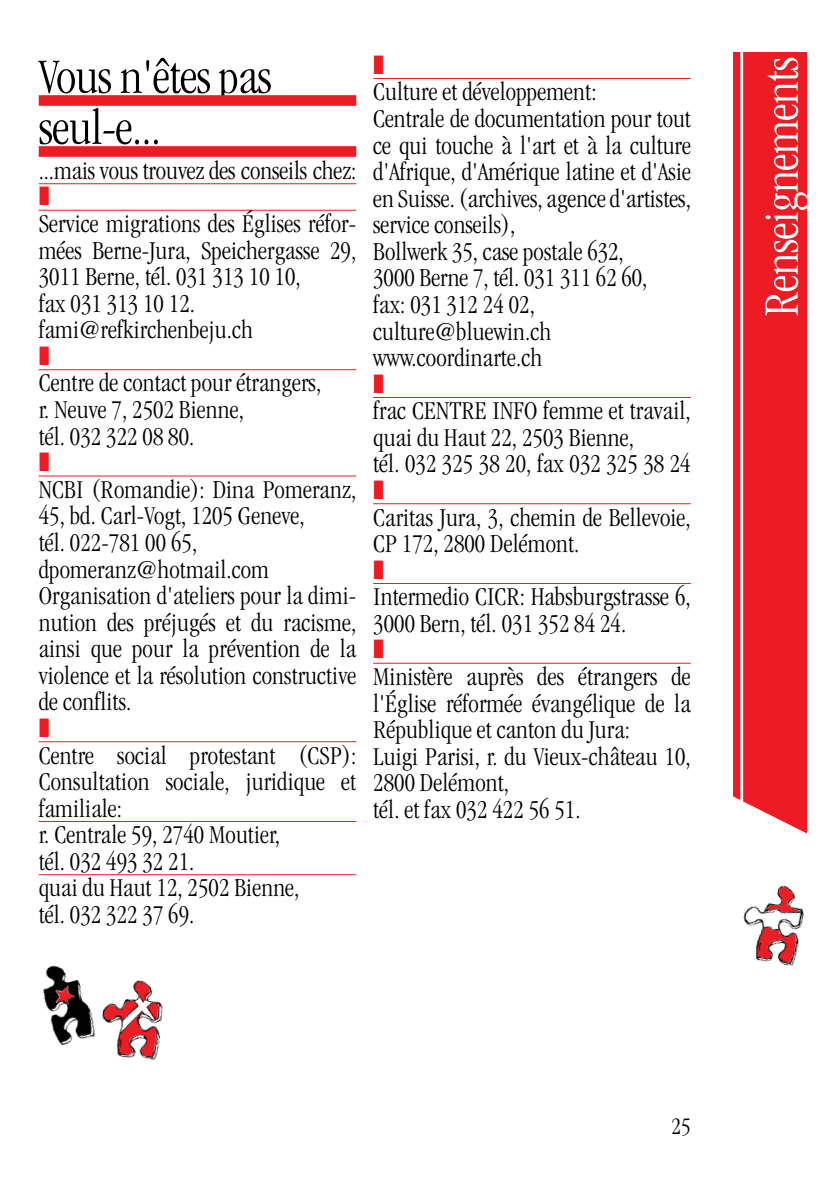
<style>
.page{position:relative;width:838px;height:1190px;background:#fff}
.page>*{position:absolute;margin:0;border:0;box-sizing:border-box;transform-origin:0 0}
.t1{font:300 condensed 51px/51px "Garamond";letter-spacing:-.01em;color:#000}
.t2{font:300 condensed 51px "Garamond";letter-spacing:-.01em;color:#fff}
.t3{font:300 condensed 26.6px/26.6px "Garamond";letter-spacing:.005em;color:#000}
.t4{font:300 condensed 24.4px "Garamond";color:#000}
</style>
<div class="page">
<div style="left:733px;top:52px;width:74px;height:794px;background:#ed1c24"></div>
<hr style="left:740px;top:47px;width:3px;height:805px;background:#fff">
<svg style="left:733px;top:794px;width:74px;height:52px"></svg>
<div style="left:39px;top:95px;width:317px;height:11px;background:#ed1c24"></div>
<div style="left:39px;top:146px;width:317px;height:11px;background:#ed1c24"></div>
<hr style="left:39px;top:183px;width:317px;height:1px;background:#ed1c24">
<hr style="left:39px;top:210px;width:317px;height:1px;background:#ed1c24">
<hr style="left:39px;top:369px;width:317px;height:1px;background:#ed1c24">
<hr style="left:39px;top:476px;width:317px;height:1px;background:#ed1c24">
<hr style="left:39px;top:741px;width:317px;height:1px;background:#ed1c24">
<hr style="left:39px;top:821px;width:317px;height:1px;background:#ed1c24">
<hr style="left:39px;top:874px;width:317px;height:1px;background:#ed1c24">
<hr style="left:373px;top:78px;width:318px;height:1px;background:#ed1c24">
<hr style="left:373px;top:397px;width:318px;height:1px;background:#ed1c24">
<hr style="left:373px;top:503px;width:318px;height:1px;background:#ed1c24">
<hr style="left:373px;top:583px;width:318px;height:1px;background:#ed1c24">
<hr style="left:373px;top:663px;width:318px;height:1px;background:#ed1c24">
<img style="left:103px;top:980px;width:60px;height:80px">
<img style="left:743px;top:885px;width:61px;height:81px">
<img style="left:43px;top:965px;width:60px;height:81px">
<h1 class="t1" style="left:39px;top:55px;width:234px">Vous n'êtes pas seul-e...</h1>
<p class="t3" style="left:39px;top:159px;width:319px">...mais vous trouvez des conseils chez:</p>
<p class="t3" style="left:39px;top:212px;width:319px">Service migrations des Églises réfor&shy;mées Berne-Jura, Speichergasse 29,<br>3011 Berne, tél. 031 313 10 10,<br>fax 031 313 10 12. fami@refkirchenbeju.ch</p>
<p class="t3" style="left:39px;top:372px;width:284px">Centre de contact pour étrangers, r. Neuve 7, 2502 Bienne,<br>tél. 032 322 08 80.</p>
<p class="t3" style="left:39px;top:478px;width:319px">NCBI (Romandie): Dina Pomeranz,<br>45, bd. Carl-Vogt, 1205 Geneve,<br>tél. 022-781 00 65, dpomeranz@hotmail.com<br>Organisation d'ateliers pour la dimi&shy;nution des préjugés et du racisme, ainsi que pour la prévention de la violence et la résolution constructive de conflits.</p>
<p class="t3" style="left:39px;top:744px;width:319px">Centre social protestant (CSP):<br>Consultation sociale, juridique et familiale:<br>r. Centrale 59, 2740 Moutier,<br>tél. 032 493 32 21.<br>quai du Haut 12, 2502 Bienne,<br>tél. 032 322 37 69.</p>
<p class="t3" style="left:373px;top:81px;width:319px">Culture et développement:<br>Centrale de documentation pour tout ce qui touche à l'art et à la culture d'Afrique, d'Amérique latine et d'Asie en Suisse. (archives, agence d'artistes, service conseils),<br>Bollwerk 35, case postale 632,<br>3000 Berne 7, tél. 031 311 62 60,<br>fax: 031 312 24 02, culture@bluewin.ch www.coordinarte.ch</p>
<p class="t3" style="left:373px;top:399px;width:319px">frac CENTRE INFO femme et travail, quai du Haut 22, 2503 Bienne,<br>tél. 032 325 38 20, fax 032 325 38 24</p>
<p class="t3" style="left:373px;top:506px;width:319px">Caritas Jura, 3, chemin de Bellevoie,<br>CP 172, 2800 Delémont.</p>
<p class="t3" style="left:373px;top:586px;width:319px">Intermedio CICR: Habsburgstrasse 6,<br>3000 Bern, tél. 031 352 84 24.</p>
<p class="t3" style="left:373px;top:665px;width:319px">Ministère auprès des étrangers de l'Église réformée évangélique de la<br>République et canton du Jura:<br>Luigi Parisi, r. du Vieux-château 10,<br>2800 Delémont,<br>tél. et fax 032 422 56 51.</p>
<h1 class="t2" style="left:762px;top:317px;width:262px;rotate:-90deg">Renseignements</h1>
<p class="t4" style="left:671px;top:1117px;width:21px">25</p>
</div>
